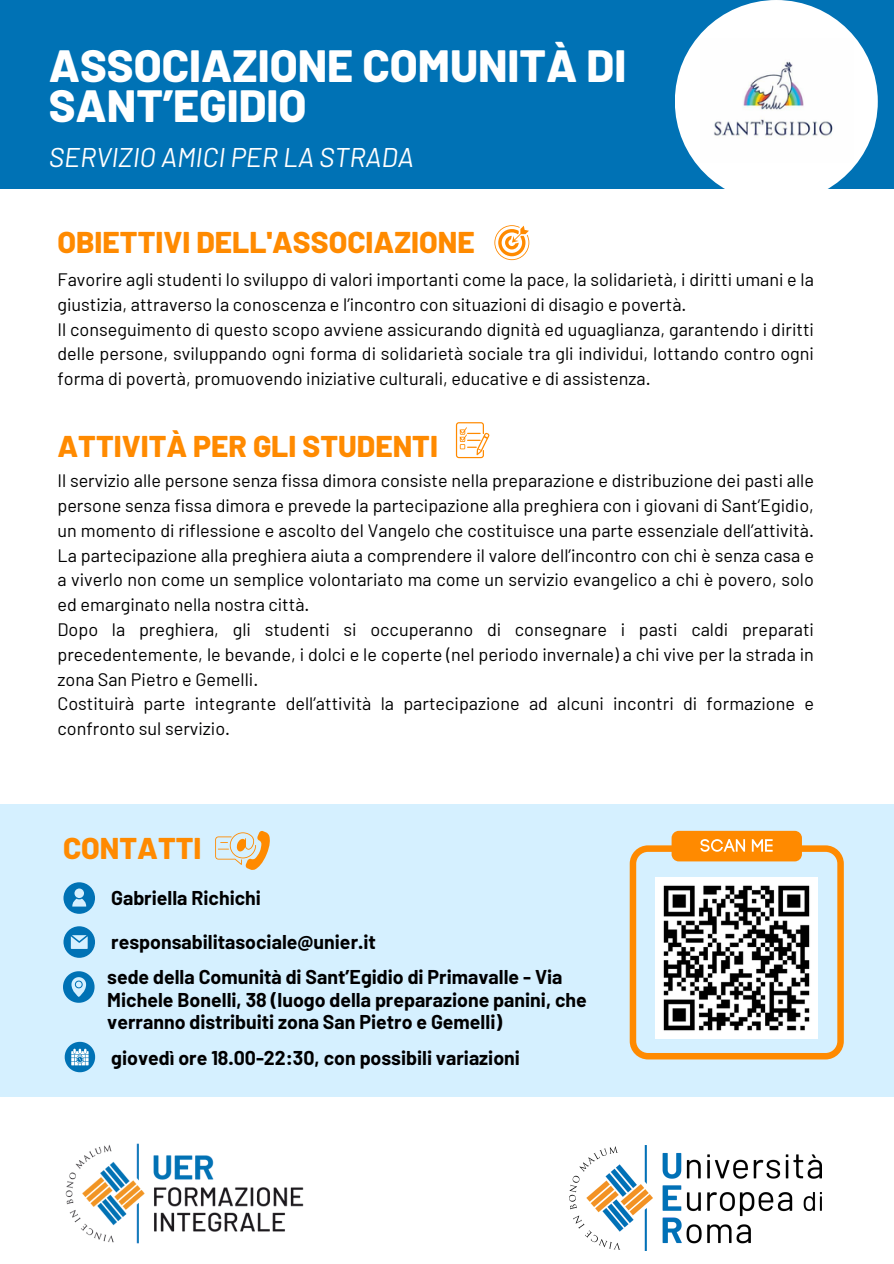
<style>
.page{position:relative;width:894px;height:1264px;background:#fff}
.page>*{position:absolute;margin:0;border:0;box-sizing:border-box;transform-origin:0 0}
.t1{font:800 45.15px/40.5px "Barlow";color:#fff}
.t2{font:800 30px "Barlow";color:#ff8a00}
.t3{font:italic 27px "Barlow";color:#fff}
.t4{font:700 19.5px/22.5px "Barlow";color:#000001}
.t5{font:18px/24.8px "Barlow";color:#000001;text-align:justify}
</style>
<div class="page">
<div style="left:0;top:804px;width:893px;height:292px;background:#d5f0ff"></div>
<div style="left:0;top:0;width:893px;height:189px;background:#0072b5"></div>
<svg style="left:63px;top:971px;width:31px;height:31px"></svg>
<svg style="left:63px;top:926px;width:32px;height:31px"></svg>
<svg style="left:63px;top:882px;width:32px;height:31px"></svg>
<svg style="left:65px;top:1041px;width:30px;height:31px"></svg>
<div style="left:674px;top:0;width:203px;height:203px;background:#fff;border-radius:50%"></div>
<svg style="left:629px;top:845px;width:214px;height:214px"></svg>
<div style="left:671px;top:830px;width:130px;height:31px;background:#ff8a00;border-radius:7px"></div>
<svg style="left:700px;top:839px;width:44px;height:12px"></svg>
<svg style="left:751px;top:839px;width:21px;height:12px"></svg>
<img style="left:569px;top:1145px;width:252px;height:104px">
<img style="left:65px;top:1143px;width:239px;height:101px">
<svg style="left:494px;top:225px;width:35px;height:35px"></svg>
<svg style="left:456px;top:422px;width:33px;height:36px"></svg>
<svg style="left:215px;top:831px;width:55px;height:39px"></svg>
<img style="left:714px;top:61px;width:119px;height:77px">
<img style="left:655px;top:877px;width:161px;height:161px">
<p class="t1" style="left:49px;top:43px;width:579px">ASSOCIAZIONE COMUNITÀ DI<br>SANT’EGIDIO</p>
<p class="t3" style="left:49px;top:140px;width:366px">SERVIZIO AMICI PER LA STRADA</p>
<p class="t2" style="left:57px;top:223px;width:419px">OBIETTIVI DELL'ASSOCIAZIONE</p>
<p class="t5" style="left:57px;top:266px;width:757px">Favorire agli studenti lo sviluppo di valori importanti come la pace, la solidarietà, i diritti umani e la giustizia, attraverso la conoscenza e l’incontro con situazioni di disagio e povertà.</p>
<p class="t5" style="left:57px;top:316px;width:757px">Il conseguimento di questo scopo avviene assicurando dignità ed uguaglianza, garantendo i diritti delle persone, sviluppando ogni forma di solidarietà sociale tra gli individui, lottando contro ogni forma di povertà, promuovendo iniziative culturali, educative e di assistenza.</p>
<p class="t2" style="left:57px;top:426px;width:382px">ATTIVITÀ PER GLI STUDENTI</p>
<p class="t5" style="left:57px;top:468px;width:757px">Il servizio alle persone senza fissa dimora consiste nella preparazione e distribuzione dei pasti alle persone senza fissa dimora e prevede la partecipazione alla preghiera con i giovani di Sant’Egidio, un momento di riflessione e ascolto del Vangelo che costituisce una parte essenziale dell’attività.<br>La partecipazione alla preghiera aiuta a comprendere il valore dell’incontro con chi è senza casa e a viverlo non come un semplice volontariato ma come un servizio evangelico a chi è povero, solo ed emarginato nella nostra città.</p>
<p class="t5" style="left:57px;top:616px;width:757px">Dopo la preghiera, gli studenti si occuperanno di consegnare i pasti caldi preparati precedentemente, le bevande, i dolci e le coperte (nel periodo invernale) a chi vive per la strada in zona San Pietro e Gemelli.</p>
<p class="t5" style="left:57px;top:690px;width:757px">Costituirà parte integrante dell’attività la partecipazione ad alcuni incontri di formazione e confronto sul servizio.</p>
<p class="t2" style="left:63px;top:828px;width:140px">CONTATTI</p>
<p class="t4" style="left:111px;top:886px;width:151px">Gabriella Richichi</p>
<p class="t4" style="left:111px;top:929px;width:266px">responsabilitasociale@unier.it</p>
<p class="t4" style="left:107px;top:965px;width:481px">sede della Comunità di Sant’Egidio di Primavalle - Via<br>Michele Bonelli, 38 (luogo della preparazione panini, che verranno distribuiti zona San Pietro e Gemelli)</p>
<p class="t4" style="left:111px;top:1045px;width:410px">giovedì ore 18.00-22:30, con possibili variazioni</p>
</div>
